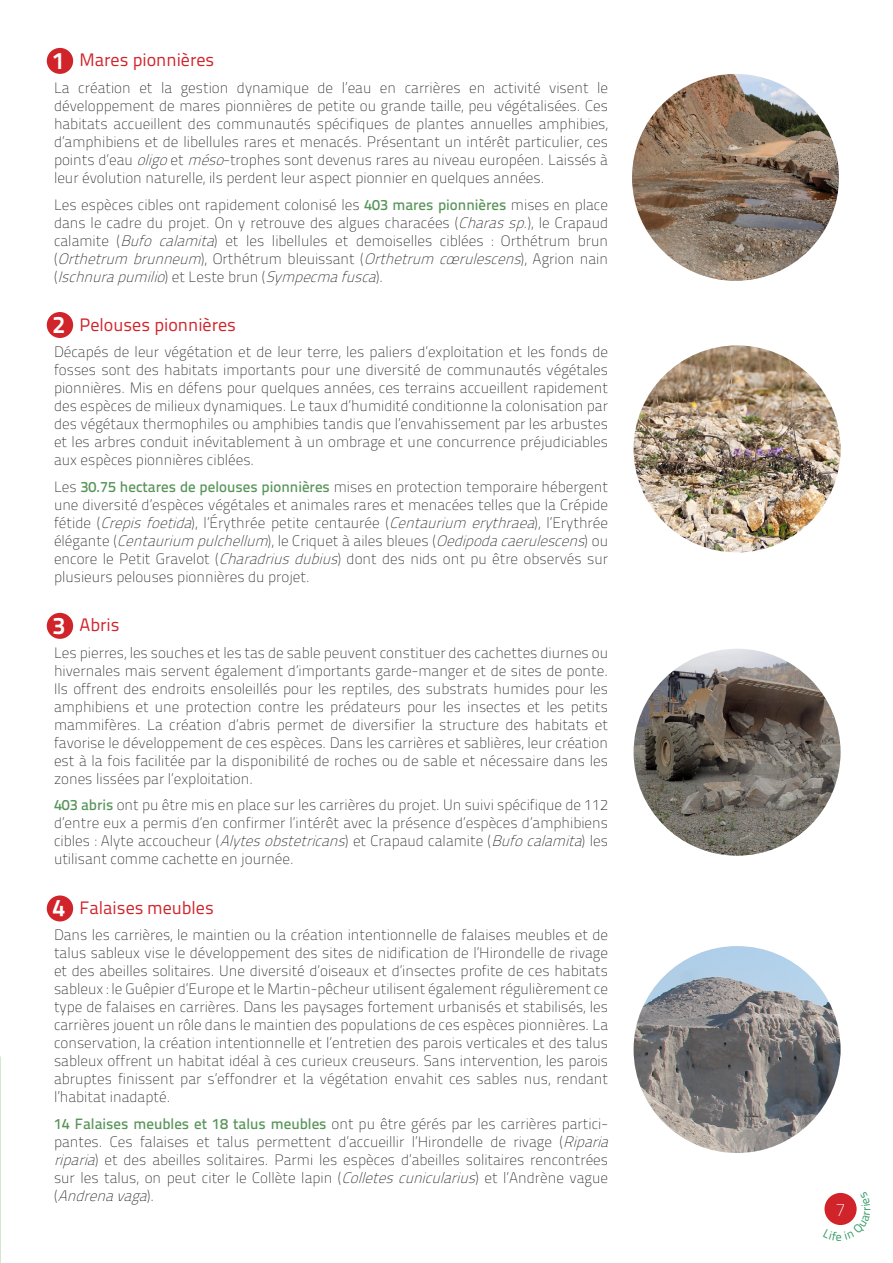
<style>
.page{position:relative;width:893px;height:1263px;background:#fff}
.page>*{position:absolute;margin:0;border:0;box-sizing:border-box;transform-origin:0 0}
.t1{font:24px "Titillium Text 25 L 800 wt";color:#fff}
.t2{font:18px "Titillium Text 25 L 400 wt";color:#d1232a}
.t3{font:18px "Titillium Text 25 L 1 wt";color:#fff}
.t4{font:15px/18px "Titillium Text 25 L 1 wt";color:#231f20;text-align:justify}
.s1{font-style:italic}
.s2{font-family:"Titillium Text 25 L 600 wt";color:#579458}
</style>
<div class="page">
<div style="left:47px;top:312px;width:26px;height:26px;background:#d1232a;border-radius:50%"></div>
<div style="left:47px;top:613px;width:26px;height:26px;background:#d1232a;border-radius:50%"></div>
<div style="left:47px;top:895px;width:26px;height:26px;background:#d1232a;border-radius:50%"></div>
<div style="left:47px;top:48px;width:26px;height:26px;background:#d1232a;border-radius:50%"></div>
<img style="left:632px;top:74px;width:207px;height:207px;border-radius:103px">
<img style="left:634px;top:345px;width:207px;height:207px;border-radius:103px">
<img style="left:634px;top:946px;width:207px;height:207px;border-radius:103px">
<img style="left:634px;top:649px;width:207px;height:207px;border-radius:103px">
<svg style="left:824px;top:1192px;width:33px;height:33px"></svg>
<p class="t1" style="left:52px;top:42px;width:14px">1</p>
<p class="t2" style="left:80px;top:47px;width:136px">Mares pionnières</p>
<p class="t4" style="left:54px;top:78px;width:556px">La création et la gestion dynamique de l’eau en carrières en activité visent le développement de mares pionnières de petite ou grande taille, peu végétalisées. Ces habitats accueillent des communautés spécifiques de plantes annuelles amphibies, d’amphibiens et de libellules rares et menacés. Présentant un intérêt particulier, ces points d’eau <span class="s1">oligo</span>et <span class="s1">méso</span>-trophes sont devenus rares au niveau européen. Laissés à leur évolution naturelle, ils perdent leur aspect pionnier en quelques années.</p>
<p class="t4" style="left:54px;top:195px;width:556px">Les espèces cibles ont rapidement colonisé les <span class="s2">403 mares pionnières</span> mises en place dans le cadre du projet. On y retrouve des algues characées (<span class="s1">Charassp.</span>), le Crapaud calamite (<span class="s1">Bufo calamita</span>) et les libellules et demoiselles ciblées : Orthétrum brun ( <span class="s1">Orthetrum brunneum</span>) , O rt h ét r u m b l e u i s s a n t ( <span class="s1">Orthetrum cœrulescens</span>) , Ag r i o n n a i n ( <span class="s1">Ischnura pumilio</span>) e t L e s t e b r u n ( <span class="s1">Sympecma fusca</span>) .</p>
<p class="t2" style="left:80px;top:311px;width:158px">Pelouses pionnières</p>
<p class="t4" style="left:54px;top:342px;width:556px">Décapés de leur végétation et de leur terre, les paliers d’exploitation et les fonds de fosses sont des habitats importants pour une diversité de communautés végétales pionnières. Mis en défens pour quelques années, ces terrains accueillent rapidement des espèces de milieux dynamiques. Le taux d’humidité conditionne la colonisation par des végétaux thermophiles ou amphibies tandis que l’envahissement par les arbustes et les arbres conduit inévitablement à un ombrage et une concurrence préjudiciables aux espèces pionnières ciblées.</p>
<p class="t4" style="left:54px;top:477px;width:556px">Les <span class="s2">30.75 hectares de pelouses pionnières</span> mises en protection temporaire hébergent une diversité d’espèces végétales et animales rares et menacées telles que la Crépide fétide (<span class="s1">Crepisfoetida</span>), l’Érythrée petite centaurée (<span class="s1">Centauriumerythraea</span>), l’Erythrée é l é ga n te ( <span class="s1">Centaurium pulchellum</span>) , l e C r i q u et à a i l e s b l e u e s ( <span class="s1">Oedipoda caerulescens</span>) o u encore le Petit Gravelot (<span class="s1">Charadriusdubius</span>) dont des nids ont pu être observés sur plusieurs pelouses pionnières du projet.</p>
<p class="t2" style="left:80px;top:612px;width:42px">Abris</p>
<p class="t4" style="left:54px;top:643px;width:556px">Les pierres, les souches et les tas de sable peuvent constituer des cachettes diurnes ou hivernales mais servent également d’importants garde-manger et de sites de ponte.<br>Ils offrent des endroits ensoleillés pour les reptiles, des substrats humides pour les amphibiens et une protection contre les prédateurs pour les insectes et les petits mammifères. La création d’abris permet de diversifier la structure des habitats et favorise le développement de ces espèces. Dans les carrières et sablières, leur création est à la fois facilitée par la disponibilité de roches ou de sable et nécessaire dans les zones lissées par l’exploitation.</p>
<p class="t4" style="left:54px;top:795px;width:556px"><span class="s2">403 abris</span> ont pu être mis en place sur les carrières du projet. Un suivi spécifique de 112 d’entre eux a permis d’en confirmer l’intérêt avec la présence d’espèces d’amphibiens cibles : Alyte accoucheur (<span class="s1">Alytesobstetricans</span>) et Crapaud calamite (<span class="s1">Bufocalamita</span>) les utilisant comme cachette en journée.</p>
<p class="t2" style="left:80px;top:894px;width:136px">Falaises meubles</p>
<p class="t4" style="left:54px;top:925px;width:556px">Dans les carrières, le maintien ou la création intentionnelle de falaises meubles et de talus sableux vise le développement des sites de nidification de l’Hirondelle de rivage et des abeilles solitaires. Une diversité d’oiseaux et d’insectes profite de ces habitats sableux : le Guêpier d’Europe et le Martin-pêcheur utilisent également régulièrement ce type de falaises en carrières. Dans les paysages fortement urbanisés et stabilisés, les carrières jouent un rôle dans le maintien des populations de ces espèces pionnières. La conservation, la création intentionnelle et l’entretien des parois verticales et des talus sableux offrent un habitat idéal à ces curieux creuseurs. Sans intervention, les parois abruptes finissent par s’effondrer et la végétation envahit ces sables nus, rendant l’habitat inadapté.</p>
<p class="t4" style="left:54px;top:1114px;width:561px;text-align:left"><span class="s2">14 Falaises meubles et 18 talus meubles</span> ont pu être gérés par les carrières partici&shy;pantes. Ces falaises et talus permettent d’accueillir l’Hirondelle de rivage (<span class="s1">Riparia riparia</span>) et des abeilles solitaires. Parmi les espèces d’abeilles solitaires rencontrées sur les talus, on peut citer le Collète lapin (<span class="s1">Colletescunicularius</span>) et l’Andrène vague ( <span class="s1">Andrena vaga</span>) .</p>
<p class="t1" style="left:52px;top:306px;width:14px">2</p>
<p class="t1" style="left:52px;top:607px;width:14px">3</p>
<p class="t1" style="left:52px;top:889px;width:14px">4</p>
<p class="t3" style="left:836px;top:1196px;width:11px">7</p>
</div>
